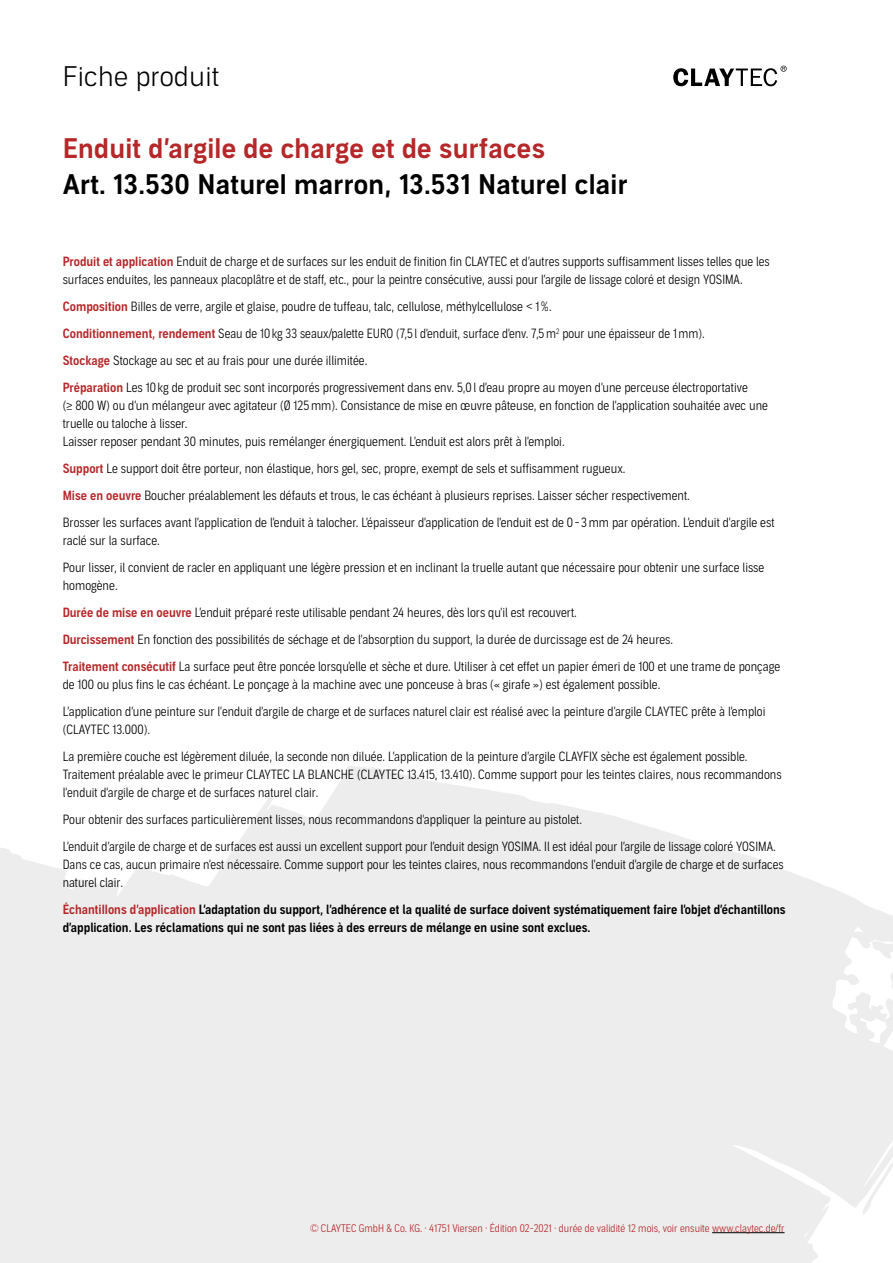
<style>
.page{position:relative;width:893px;height:1263px;background:#fff}
.page>*{position:absolute;margin:0;border:0;box-sizing:border-box;transform-origin:0 0}
.t1{font:27px "Aago Sm";letter-spacing:.01em;color:#000}
.t2{font:27px "Aago Sm";letter-spacing:.01em;color:#b52729}
.t3{font:300 27px "Aago";letter-spacing:.01em;color:#000}
.t4{font:300 12.75px/27px "Aago Condensed";color:#000}
.t5{font:12.75px/18px "Aago Condensed Sm";color:#000}
.t6{font:300 10.5px "Aago Condensed";color:#b52729}
.s1{font-family:"Aago Condensed Sm";font-weight:400;color:#b52729}
.s2{color:#b52729}
</style>
<div class="page">
<svg style="left:0;top:766px;width:893px;height:496px;fill:#ededed"></svg>
<hr style="left:712px;top:1232px;width:72px;height:1px;background:#000">
<svg style="left:673px;top:66px;width:114px;height:20px"></svg>
<h1 class="t3" style="left:63px;top:61px;width:158px">Fiche produit</h1>
<h1 class="t2" style="left:63px;top:133px;width:484px">Enduit d’argile de charge et de surfaces</h1>
<h1 class="t1" style="left:63px;top:169px;width:567px">Art. 13.530 Naturel marron, 13.531 Naturel clair</h1>
<p class="t4" style="left:63px;top:253px;width:708px;line-height:18px"><span class="s1">Produit et application</span> Enduit de charge et de surfaces sur les enduit de finition fin CLAYTEC et d’autres supports suffisamment lisses telles que les surfaces enduites, les panneaux placoplâtre et de staff, etc., pour la peintre consécutive, aussi pour l’argile de lissage coloré et design YOSIMA.</p>
<p class="t4" style="left:63px;top:294px;width:687px"><span class="s1">Composition</span> Billes de verre, argile et glaise, poudre de tuffeau, talc, cellulose, méthylcellulose &lt; 1%.<br><span class="s1">Conditionnement, rendement</span> Seau de 10 kg 33 seaux/palette EURO (7,5 l d’enduit, surface d’env. 7,5m<sup>2</sup> pour une épaisseur de 1mm).<br><span class="s1">Stockage</span> Stockage au sec et au frais pour une durée illimitée.<br><span class="s1">Préparation</span> Les 10 kg de produit sec sont incorporés progressivement dans env. 5,0 l d’eau propre au moyen d’une perceuse électroportative</p>
<p class="t4" style="left:63px;top:397px;width:707px;line-height:18px">(≥ 800 W) ou d’un mélangeur avec agitateur (Ø 125mm). Consistance de mise en œuvre pâteuse, en fonction de l’application souhaitée avec une truelle ou taloche à lisser.<br>Laisser reposer pendant 30 minutes, puis remélanger énergiquement. L’enduit est alors prêt à l’emploi.</p>
<p class="t4" style="left:63px;top:456px;width:713px"><span class="s1">Support</span> Le support doit être porteur, non élastique, hors gel, sec, propre, exempt de sels et suffisamment rugueux.<br><span class="s1">Mise en oeuvre</span> Boucher préalablement les défauts et trous, le cas échéant à plusieurs reprises. Laisser sécher respectivement.<br>Brosser les surfaces avant l’application de l’enduit à talocher. L’épaisseur d’application de l’enduit est de 0 - 3mm par opération. L’enduit d’argile est</p>
<p class="t4" style="left:63px;top:528px;width:703px">raclé sur la surface.<br>Pour lisser, il convient de racler en appliquant une légère pression et en inclinant la truelle autant que nécessaire pour obtenir une surface lisse</p>
<p class="t4" style="left:63px;top:573px;width:719px">homogène.<br><span class="s1">Durée de mise en oeuvre</span> L’enduit préparé reste utilisable pendant 24 heures, dès lors qu’il est recouvert.<br><span class="s1">Durcissement</span> En fonction des possibilités de séchage et de l’absorption du support, la durée de durcissage est de 24 heures.<br><span class="s1">Traitement consécutif</span> La surface peut être poncée lorsqu’elle et sèche et dure. Utiliser à cet effet un papier émeri de 100 et une trame de ponçage</p>
<p class="t4" style="left:63px;top:672px;width:704px">de 100 ou plus fins le cas échéant. Le ponçage à la machine avec une ponceuse à bras (« girafe ») est également possible.<br>L’application d’une peinture sur l’enduit d’argile de charge et de surfaces naturel clair est réalisé avec la peinture d’argile CLAYTEC prête à l’emploi</p>
<p class="t4" style="left:63px;top:717px;width:686px">(CLAYTEC 13.000).<br>La première couche est légèrement diluée, la seconde non diluée. L’application de la peinture d’argile CLAYFIX sèche est également possible.</p>
<p class="t4" style="left:63px;top:766px;width:721px;line-height:18px">Traitement préalable avec le primeur CLAYTEC LA BLANCHE (CLAYTEC 13.415, 13.410). Comme support pour les teintes claires, nous recommandons l’enduit d’argile de charge et de surfaces naturel clair.</p>
<p class="t4" style="left:63px;top:807px;width:714px">Pour obtenir des surfaces particulièrement lisses, nous recommandons d'appliquer la peinture au pistolet.<br>L’enduit d’argile de charge et de surfaces est aussi un excellent support pour l’enduit design YOSIMA. Il est idéal pour l’argile de lissage coloré YOSIMA.</p>
<p class="t4" style="left:63px;top:856px;width:722px;line-height:18px">Dans ce cas, aucun primaire n’est nécessaire. Comme support pour les teintes claires, nous recommandons l’enduit d’argile de charge et de surfaces naturel clair.</p>
<p class="t5" style="left:63px;top:901px;width:724px"><span class="s2">Échantillons d’application</span> L’adaptation du support, l’adhérence et la qualité de surface doivent systématiquement faire l’objet d’échantillons d’application. Les réclamations qui ne sont pas liées à des erreurs de mélange en usine sont exclues.</p>
<p class="t6" style="left:310px;top:1222px;width:476px">© CLAYTEC GmbH &amp; Co. KG. · 41751 Viersen · Édition 02-2021 · durée de validité 12 mois, voir ensuite www.claytec.de/fr</p>
</div>
